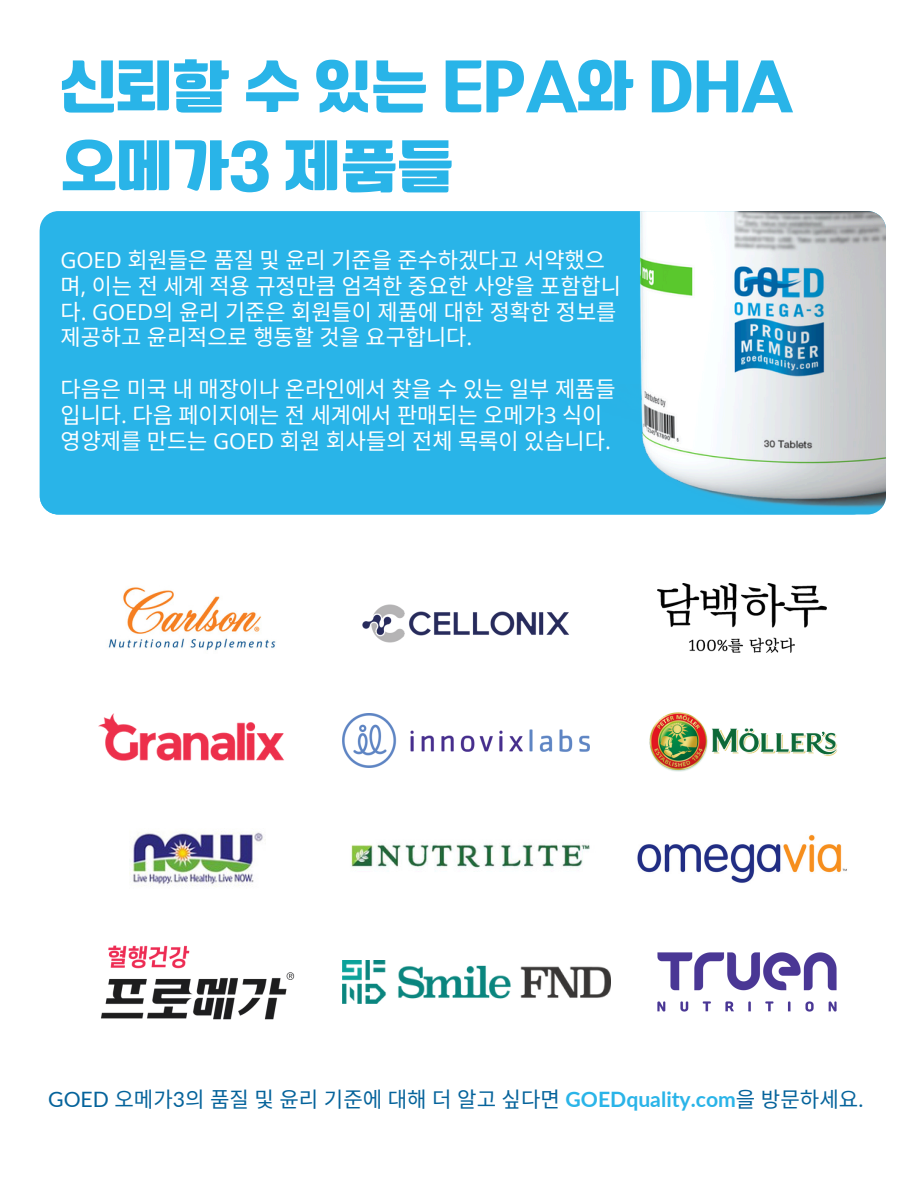
<style>
.page{position:relative;width:918px;height:1188px;background:#fff}
.page>*{position:absolute;margin:0;border:0;box-sizing:border-box;transform-origin:0 0}
.t1{font:57.15px/79.8px "OT Neverland R";letter-spacing:-.015em;color:#29b4e8}
.t2{font:22.05px/25.8px "Noto Sans CJ Ksc";letter-spacing:-.005em;color:#fff}
.t3{font:21.15px "Noto Sans CJ Ksc";color:#05639b}
.s1{font-family:"Open Sans"}
.s2{font-family:"Lato"}
.s3{font-family:"Lato";font-weight:700;color:#2ab4e8}
</style>
<div class="page">
<div style="left:40px;top:211px;width:846px;height:304px;background:#29b4e8;border-radius:19px"></div>
<img style="left:259px;top:211px;width:627px;height:304px">
<img style="left:649px;top:712px;width:189px;height:60px">
<img style="left:108px;top:587px;width:168px;height:64px">
<img style="left:99px;top:714px;width:185px;height:47px">
<img style="left:637px;top:834px;width:210px;height:49px">
<img style="left:343px;top:714px;width:246px;height:54px">
<img style="left:351px;top:844px;width:239px;height:24px">
<img style="left:362px;top:604px;width:207px;height:39px">
<img style="left:658px;top:584px;width:169px;height:68px">
<img style="left:343px;top:960px;width:268px;height:43px">
<img style="left:658px;top:952px;width:179px;height:60px">
<img style="left:101px;top:945px;width:194px;height:75px">
<img style="left:129px;top:831px;width:137px;height:55px">
<h2 class="t1" style="left:61px;top:51px;width:735px">신뢰할 수 있는 EPA와 DHA 오메가3 제품들</h2>
<p class="t2" style="left:61px;top:246px;width:562px"><span class="s1">GOED</span> 회원들은 품질 및 윤리 기준을 준수하겠다고 서약했으 며<span class="s1">,</span> 이는 전 세계 적용 규정만큼 엄격한 중요한 사양을 포함합니 다<span class="s1">. GOED</span>의 윤리 기준은 회원들이 제품에 대한 정확한 정보를 제공하고 윤리적으로 행동할 것을 요구합니다<span class="s1">.</span></p>
<h2 class="t2" style="left:61px;top:375px;width:557px">다음은 미국 내 매장이나 온라인에서 찾을 수 있는 일부 제품들 입니다<span class="s1">.</span> 다음 페이지에는 전 세계에서 판매되는 오메가<span class="s1">3</span> 식이 영양제를 만드는 <span class="s1">GOED</span> 회원 회사들의 전체 목록이 있습니다<span class="s1">.</span></h2>
<p class="t3" style="left:48px;top:1082px;width:817px"><span class="s2">GOED</span> 오메가<span class="s2">3</span>의 품질 및 윤리 기준에 대해 더 알고 싶다면 <span class="s3">GOEDquality.com</span>을 방문하세요<span class="s2">.</span></p>
</div>
